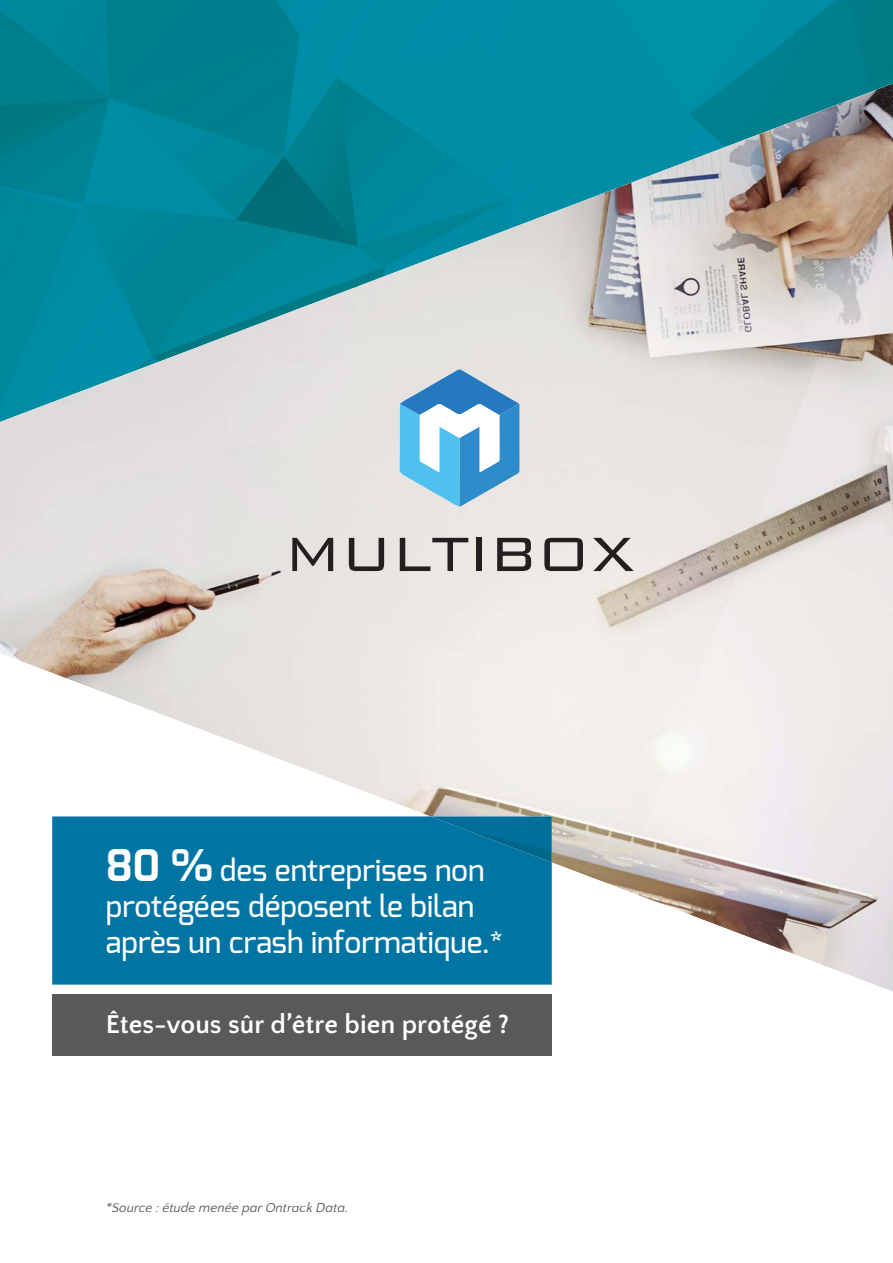
<style>
.page{position:relative;width:893px;height:1263px;background:#fff}
.page>*{position:absolute;margin:0;border:0;box-sizing:border-box;transform-origin:0 0}
.t1{font:500 30px/36px "Exo";color:#fff}
.t2{font:700 27px "Quattrocento Sans";color:#fff}
.t3{font:italic 13.5px "Quattrocento Sans";color:#58595b}
.s1{font-weight:700;font-size:43.5px}
</style>
<div class="page">
<img style="left:0;top:0;width:53px;height:82px">
<img style="left:53px;top:0;width:477px;height:82px">
<img style="left:530px;top:0;width:266px;height:82px">
<img style="left:796px;top:0;width:97px;height:82px">
<img style="left:0;top:82px;width:893px;height:910px">
<div style="left:52px;top:816px;width:500px;height:169px;background:#0074a3"></div>
<img style="left:430px;top:816px;width:122px;height:46px">
<div style="left:52px;top:994px;width:500px;height:62px;background:#58595b"></div>
<svg style="left:292px;top:538px;width:41px;height:33px"></svg>
<svg style="left:349px;top:538px;width:35px;height:33px"></svg>
<svg style="left:400px;top:538px;width:68px;height:33px;background:#b5b0ae"></svg>
<div style="left:476px;top:538px;width:6px;height:33px;background:#231f20"></div>
<svg style="left:497px;top:538px;width:34px;height:33px"></svg>
<svg style="left:544px;top:538px;width:39px;height:33px"></svg>
<svg style="left:593px;top:538px;width:41px;height:33px"></svg>
<svg style="left:400px;top:369px;width:120px;height:138px"></svg>
<p class="t1" style="left:106px;top:854px;width:399px"><span class="s1">80 %</span> des entreprises non protégées déposent le bilan après un crash informatique.*</p>
<p class="t2" style="left:106px;top:1011px;width:405px">Êtes-vous sûr d’être bien protégé ?</p>
<p class="t3" style="left:106px;top:1201px;width:244px">*Source : étude menée par Ontrack Data.</p>
</div>
